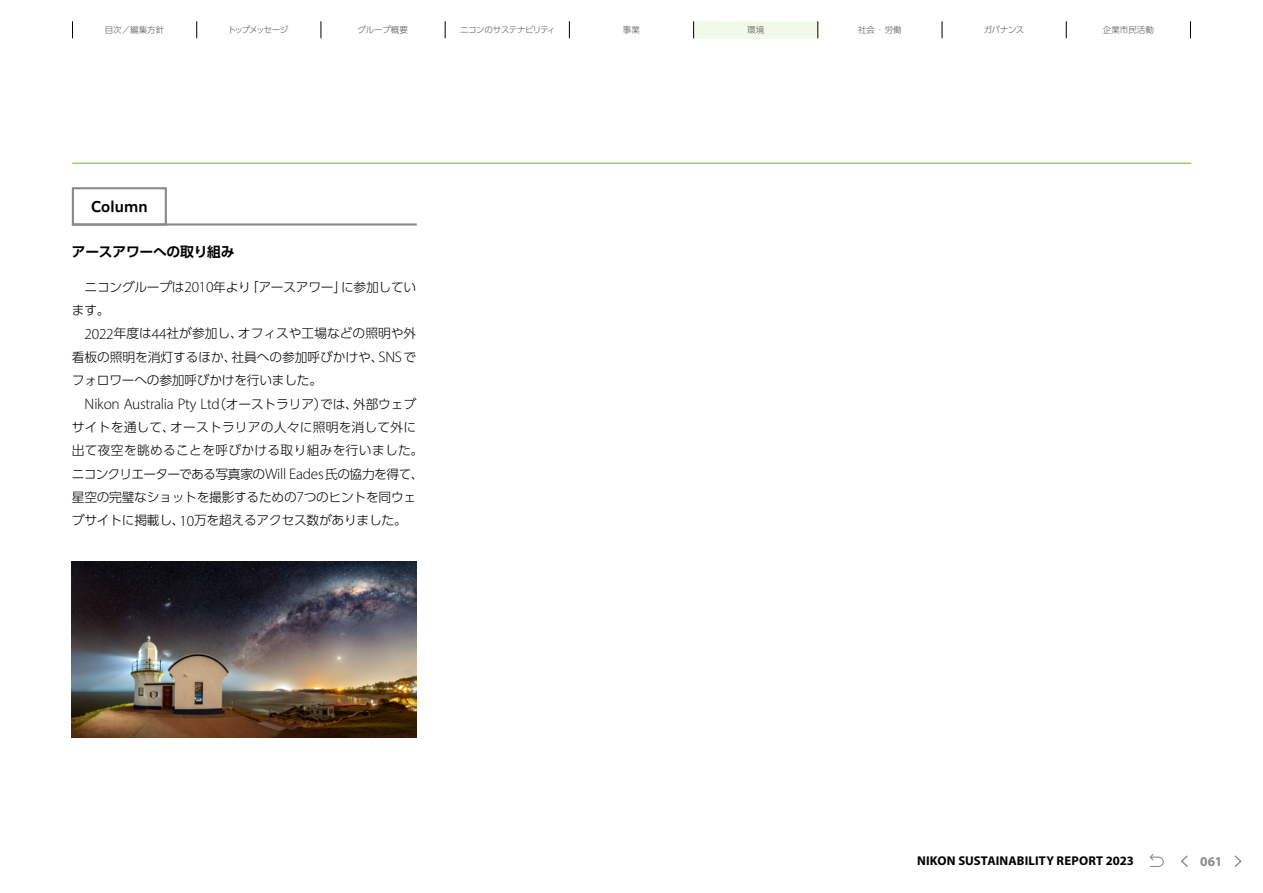
<style>
.page{position:relative;width:1263px;height:893px;background:#fff}
.page>*{position:absolute;margin:0;border:0;box-sizing:border-box;transform-origin:0 0}
.t1{font:300 15.3px "Myriad Pro";letter-spacing:-.015em;color:#000}
.t2{font:700 13.8px "PUD Shin Go Pr 6 N De";letter-spacing:-.02em;color:#000}
.t3{font:700 13.35px "Myriad Pro";color:#898989}
.t4{font:300 12.75px/23.4px "PUD Shin Go Pr 6 N";letter-spacing:-.02em;color:#000}
.t5{font:300 12.75px "PUD Shin Go Pr 6 N";letter-spacing:-.065em;color:#000}
.t6{font:700 12.75px "Myriad Pro";letter-spacing:.01em;color:#000}
.t7{font:300 12.75px "PUD Shin Go Pr 6 N";letter-spacing:.015em;color:#000}
.t8{font:300 12.75px "PUD Shin Go Pr 6 N";letter-spacing:.025em;color:#000}
.t9{font:300 12.75px "PUD Shin Go Pr 6 N";color:#000}
.t10{font:300 8.55px "PUD Shin Go Pr 6 N";letter-spacing:-.035em;color:#5a5757}
.t11{font:300 8.55px "PUD Shin Go Pr 6 N";letter-spacing:-.065em;color:#5a5757}
.t12{font:300 8.55px "PUD Shin Go Pr 6 N";letter-spacing:-.135em;color:#5a5757}
.s1{font-family:"PUD Shin Go Pr 6 N";font-size:12.75px}
.s2{font-family:"Myriad Pro";font-size:15.3px}
</style>
<div class="page">
<svg style="left:72px;top:21px;width:1px;height:17px"></svg>
<svg style="left:1190px;top:21px;width:1px;height:17px"></svg>
<hr style="left:72px;top:163px;width:1119px;height:1px;background:#71c418">
<div style="left:694px;top:21px;width:124px;height:17px;background:#f1f9e8"></div>
<div style="left:72px;top:187px;width:95px;height:39px;border:2px solid #898989"></div>
<hr style="left:72px;top:223px;width:345px;height:3px;background:#898989">
<img style="left:72px;top:562px;width:344px;height:175px">
<svg style="left:196px;top:21px;width:1px;height:17px"></svg>
<svg style="left:693px;top:21px;width:1px;height:17px"></svg>
<svg style="left:445px;top:21px;width:1px;height:17px"></svg>
<svg style="left:942px;top:21px;width:1px;height:17px"></svg>
<svg style="left:321px;top:21px;width:1px;height:17px"></svg>
<svg style="left:817px;top:21px;width:1px;height:17px"></svg>
<svg style="left:569px;top:21px;width:1px;height:17px"></svg>
<svg style="left:1066px;top:21px;width:1px;height:17px"></svg>
<svg style="left:1181px;top:855px;width:7px;height:12px"></svg>
<svg style="left:1234px;top:855px;width:8px;height:12px"></svg>
<svg style="left:1149px;top:854px;width:15px;height:13px"></svg>
<p class="t10" style="left:105px;top:23px;width:61px">目次／編集方針</p>
<p class="t12" style="left:228px;top:23px;width:62px">トップメッセージ</p>
<p class="t10" style="left:358px;top:23px;width:52px">グループ概要</p>
<p class="t11" style="left:460px;top:23px;width:96px">ニコンのサステナビリティ</p>
<p class="t2" style="left:91px;top:199px;width:58px">Column</p>
<p class="t2" style="left:72px;top:244px;width:164px">アースアワーへの取り組み</p>
<p class="t4" style="left:72px;top:275px;width:114px;text-indent:13px">ニコングループはます。</p>
<p class="t4" style="left:246px;top:275px;width:102px">「アースアワー」</p>
<p class="t4" style="left:213px;top:275px;width:39px">年より</p>
<p class="t4" style="left:341px;top:275px;width:77px">に参加してい</p>
<p class="t1" style="left:184px;top:277px;width:31px">2010</p>
<p class="t4" style="left:167px;top:322px;width:78px">社が参加し、</p>
<p class="t9" style="left:238px;top:324px;width:180px">オフィスや工場などの照明や外</p>
<p class="t4" style="left:114px;top:322px;width:40px">年度は</p>
<p class="t1" style="left:85px;top:324px;width:31px">2022</p>
<p class="t1" style="left:152px;top:324px;width:16px">44</p>
<p class="t4" style="left:232px;top:346px;width:153px">社員への参加呼びかけや、</p>
<p class="t4" style="left:72px;top:346px;width:252px">看板の照明を消灯するほか、<br>フォロワーへの参加呼びかけを行いました。</p>
<p class="t1" style="left:379px;top:348px;width:39px">SNS<span class="s1">で</span></p>
<p class="t4" style="left:353px;top:392px;width:65px">外部ウェブ</p>
<p class="t4" style="left:213px;top:392px;width:115px">（オーストラリア）</p>
<p class="t1" style="left:85px;top:394px;width:137px">Nikon Australia Pty Ltd</p>
<p class="t7" style="left:170px;top:417px;width:248px">オーストラリアの人々に照明を消して外に</p>
<p class="t4" style="left:320px;top:392px;width:39px">では、</p>
<p class="t7" style="left:72px;top:417px;width:105px">サイトを通して、</p>
<p class="t8" style="left:72px;top:441px;width:353px">出て夜空を眺めることを呼びかける取り組みを行いました。</p>
<p class="t5" style="left:72px;top:464px;width:353px">ニコンクリエーターである写真家の<span class="s2">Will Eades</span>氏の協力を得て、</p>
<p class="t4" style="left:304px;top:486px;width:114px">つのヒントを同ウェ</p>
<p class="t4" style="left:194px;top:486px;width:214px;text-indent:-122px">星空の完璧なショットを撮影するための<br>万を超えるアクセス数がありました。</p>
<p class="t1" style="left:296px;top:488px;width:9px">7</p>
<p class="t4" style="left:72px;top:509px;width:114px">ブサイトに掲載し、</p>
<p class="t1" style="left:180px;top:511px;width:16px">10</p>
<p class="t10" style="left:623px;top:23px;width:19px">事業</p>
<p class="t10" style="left:747px;top:23px;width:19px">環境</p>
<p class="t10" style="left:858px;top:23px;width:45px">社会・労働</p>
<p class="t10" style="left:984px;top:23px;width:42px">ガバナンス</p>
<p class="t10" style="left:1103px;top:23px;width:53px">企業市民活動</p>
<p class="t6" style="left:917px;top:852px;width:218px">NIKON SUSTAINABILITY REPORT 2023</p>
<p class="t3" style="left:1200px;top:852px;width:23px">061</p>
</div>
